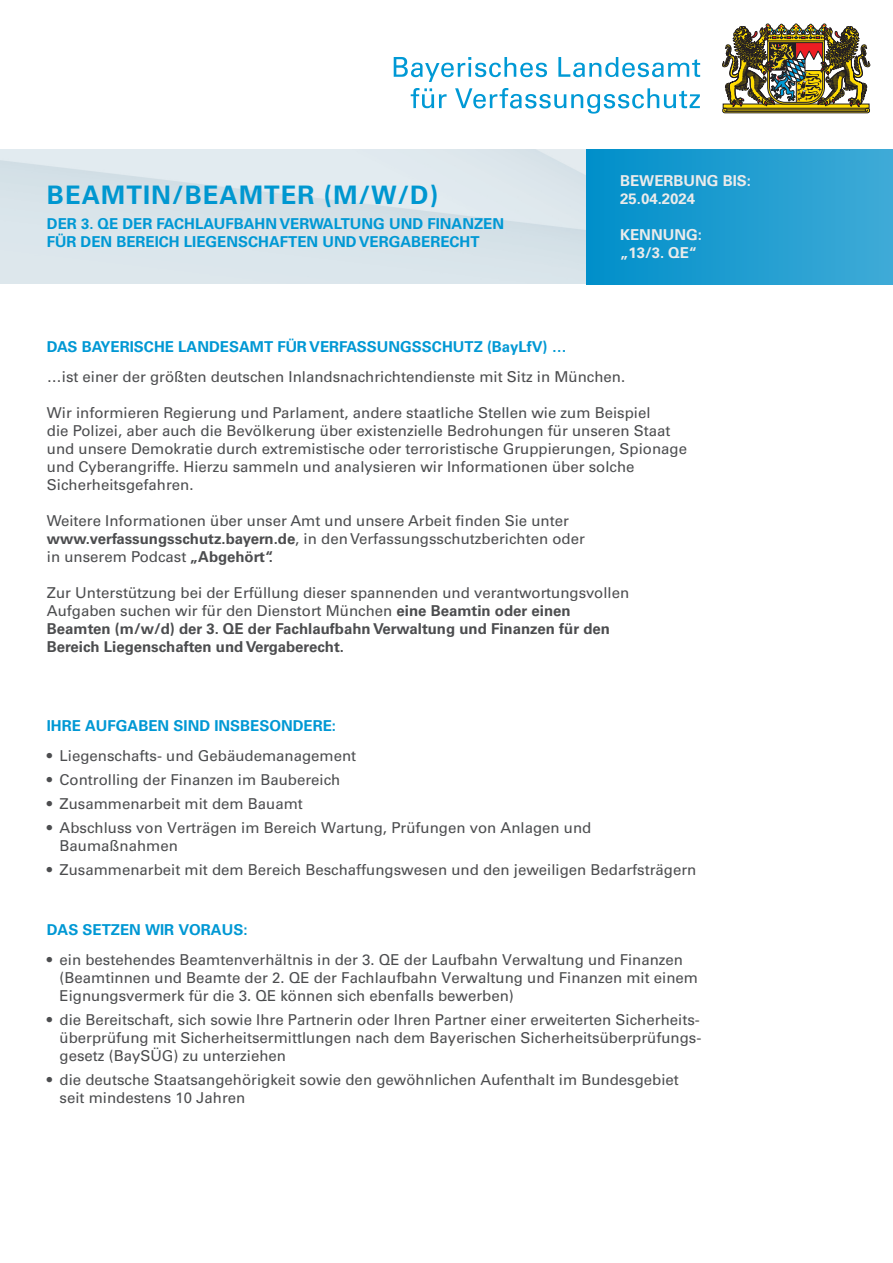
<style>
.page{position:relative;width:893px;height:1263px;background:#fff}
.page>*{position:absolute;margin:0;border:0;box-sizing:border-box;transform-origin:0 0}
.t1{font:700 25.5px "Univers LT Pro 65";letter-spacing:.045em;color:#0097d0}
.t2{font:15px/18px "Univers LT Pro 55 Roman";color:#4c4d4f}
.t3{font:700 15px/18px "Univers LT Pro 65";color:#0098d4}
.t4{font:700 15px/18px "Univers LT Pro 65";color:#4c4d4f}
.t5{font:700 15px/18px "Univers LT Pro 65";color:#ebebeb}
.s1{font-family:"Univers LT Pro 65";font-weight:700}
</style>
<div class="page">
<div style="left:586px;top:149px;width:307px;height:135px;background:linear-gradient(to right,#008fca,#3fabd7)"></div>
<svg style="left:411px;top:88px;width:289px;height:26px"></svg>
<svg style="left:394px;top:57px;width:306px;height:25px"></svg>
<svg style="left:722px;top:24px;width:148px;height:89px"></svg>
<h1 class="t1" style="left:47px;top:185px;width:393px">BEAMTIN/BEAMTER (M/W/D)</h1>
<p class="t3" style="left:47px;top:217px;width:459px">DER 3. QE DER FACHLAUFBAHN VERWALTUNG UND FINANZEN<br>FÜR DEN BEREICH LIEGENSCHAFTEN UND VERGABERECHT</p>
<p class="t5" style="left:620px;top:173px;width:132px">BEWERBUNG BIS:<br>25.04.2024</p>
<p class="t5" style="left:620px;top:227px;width:83px">KENNUNG: „13/3. QE“</p>
<p class="t3" style="left:47px;top:340px;width:521px">DAS BAYERISCHE LANDESAMT FÜR VERFASSUNGSSCHUTZ (BayLfV) …</p>
<p class="t2" style="left:47px;top:370px;width:580px">…ist einer der größten deutschen Inlandsnachrichtendienste mit Sitz in München.</p>
<p class="t2" style="left:47px;top:406px;width:642px">Wir informieren Regierung und Parlament, andere staatliche Stellen wie zum Beispiel<br>die Polizei, aber auch die Bevölkerung über existenzielle Bedrohungen für unseren Staat und unsere Demokratie durch extremistische oder terroristische Gruppierungen, Spionage und Cyberangriffe. Hierzu sammeln und analysieren wir Informationen über solche Sicherheitsgefahren.</p>
<p class="t2" style="left:47px;top:514px;width:539px">Weitere Informationen über unser Amt und unsere Arbeit finden Sie unter <span class="s1">www.verfassungsschutz.bayern.de</span>, in den Verfassungsschutzberichten oder in unserem Podcast <span class="s1">„Abgehört“.</span></p>
<p class="t2" style="left:47px;top:586px;width:584px">Zur Unterstützung bei der Erfüllung dieser spannenden und verantwortungsvollen<br>Aufgaben suchen wir für den Dienstort München <span class="s1">eine Beamtin oder einen</span></p>
<p class="t4" style="left:47px;top:622px;width:565px">Beamten (m/w/d) der 3. QE der Fachlaufbahn Verwaltung und Finanzen für den<br>Bereich Liegenschaften und Vergaberecht.</p>
<p class="t3" style="left:47px;top:718px;width:291px">IHRE AUFGABEN SIND INSBESONDERE:</p>
<p class="t2" style="left:47px;top:748px;width:311px">• Liegenschafts- und Gebäudemanagement</p>
<p class="t2" style="left:47px;top:772px;width:295px">• Controlling der Finanzen im Baubereich</p>
<p class="t2" style="left:47px;top:796px;width:258px">• Zusammenarbeit mit dem Bauamt</p>
<p class="t2" style="left:60px;top:820px;width:533px;text-indent:-13px">• Abschluss von Verträgen im Bereich Wartung, Prüfungen von Anlagen und<br>Baumaßnahmen</p>
<p class="t2" style="left:47px;top:862px;width:651px">• Zusammenarbeit mit dem Bereich Beschaffungswesen und den jeweiligen Bedarfsträgern</p>
<p class="t3" style="left:47px;top:922px;width:202px">DAS SETZEN WIR VORAUS:</p>
<p class="t2" style="left:60px;top:952px;width:640px;text-indent:-13px">• ein bestehendes Beamtenverhältnis in der 3. QE der Laufbahn Verwaltung und Finanzen (Beamtinnen und Beamte der 2. QE der Fachlaufbahn Verwaltung und Finanzen mit einem<br>Eignungsvermerk für die 3. QE können sich ebenfalls bewerben)</p>
<p class="t2" style="left:60px;top:1012px;width:643px;text-align:justify;text-indent:-13px">• die Bereitschaft, sich sowie Ihre Partnerin oder Ihren Partner einer erweiterten Sicherheits&shy;überprüfung mit Sicherheitsermittlungen nach dem Bayerischen Sicherheitsüberprüfungs&shy;gesetz (BaySÜG) zu unterziehen</p>
<p class="t2" style="left:60px;top:1072px;width:621px;text-indent:-13px">• die deutsche Staatsangehörigkeit sowie den gewöhnlichen Aufenthalt im Bundesgebiet seit mindestens 10 Jahren</p>
</div>
